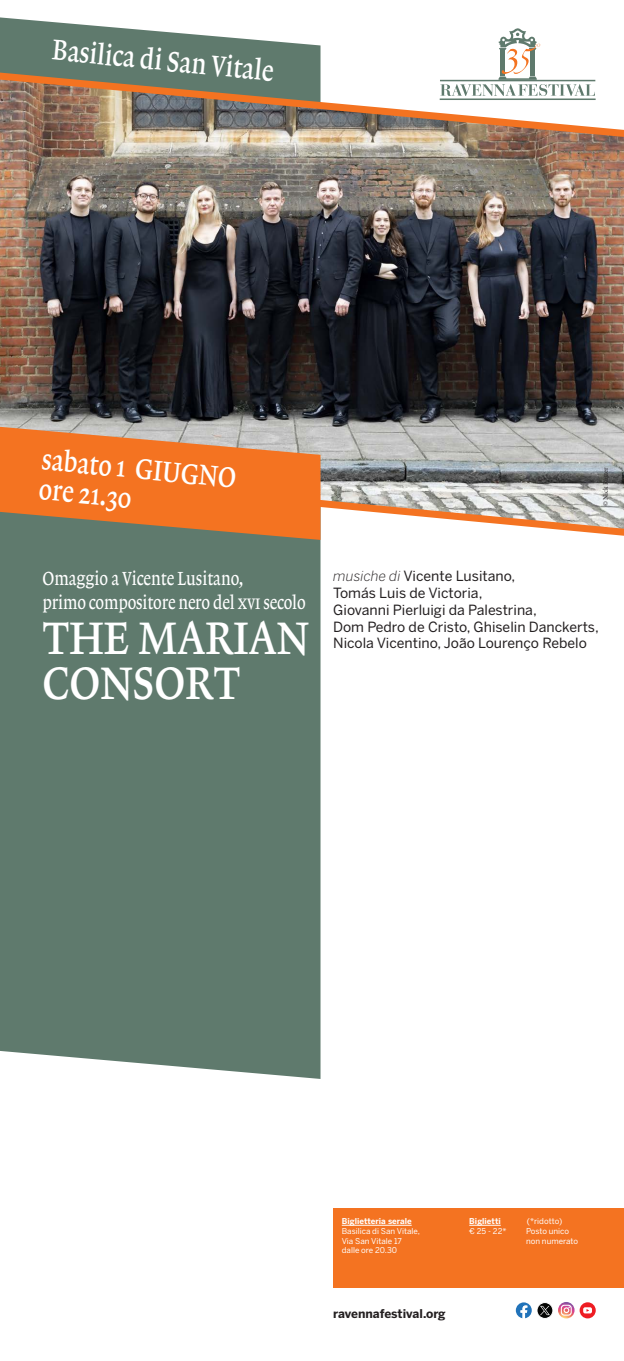
<style>
.page{position:relative;width:624px;height:1361px;background:#fff}
.page>*{position:absolute;margin:0;border:0;box-sizing:border-box;transform-origin:0 0}
.t1{font:48px/45px "Lexicon No 1 Roman B";color:#fff;scale:.85 1}
.t2{font:30px/30.3px "Lexicon No 1 Roman B";color:#fff;scale:.8 1}
.t3{font:20px/24px "Lexicon No 1 Roman A";letter-spacing:-.01em;color:#fff;scale:.8 1}
.t4{font:14px/16.8px "Benton Sans";color:#231f20}
.t5{font:700 12px "Benton Sans";letter-spacing:-.005em;color:#231f20}
.t6{font:8px/9.6px "Benton Sans";color:#fff}
.t7{font:700 8px "Benton Sans";color:#fff}
.t8{font:7px "Minion Pro";letter-spacing:-.01em;color:#231f20}
.s1{font-weight:300;font-style:italic}
</style>
<div class="page">
<div style="left:0;top:17px;width:320px;height:1062px;background:#5f7a6d"></div>
<div style="left:333px;top:1208px;width:291px;height:79px;background:#f47321"></div>
<svg style="left:498px;top:28px;width:43px;height:39px"></svg>
<svg style="left:579px;top:1302px;width:16px;height:16px"></svg>
<svg style="left:583px;top:1307px;width:9px;height:6px"></svg>
<svg style="left:516px;top:1302px;width:15px;height:16px"></svg>
<svg style="left:558px;top:1302px;width:16px;height:16px"></svg>
<svg style="left:560px;top:1304px;width:11px;height:11px"></svg>
<svg style="left:537px;top:1302px;width:16px;height:16px"></svg>
<div style="left:537px;top:1302px;width:16px;height:16px;border:1px solid #fff;border-radius:50%"></div>
<svg style="left:540px;top:1306px;width:10px;height:9px"></svg>
<img style="left:0;top:67px;width:624px;height:474px">
<hr style="left:469px;top:1225px;width:31px;height:1px;background:#fff">
<hr style="left:342px;top:1225px;width:69px;height:1px;background:#fff">
<svg style="left:0;top:425px;width:320px;height:115px;fill:#f47321"></svg>
<h2 class="t2" style="left:54px;top:34px;width:279px;rotate:6deg">Basilica di San Vitale</h2>
<h2 class="t2" style="left:44px;top:444px;width:245px;rotate:6deg">sabato 1 GIUGNO ore 21.30</h2>
<h3 class="t3" style="left:43px;top:566px;width:330px">Omaggio a Vicente Lusitano,<br>primo compositore nero del xvi secolo</h3>
<h1 class="t1" style="left:43px;top:615px;width:315px">THE MARIAN<br>CONSORT</h1>
<p class="t8" style="left:601px;top:506px;width:40px;rotate:-90deg">© Nick Rutter</p>
<p class="t4" style="left:333px;top:567px;width:267px"><span class="s1">musiche di</span> Vicente Lusitano,<br>Tomás Luis de Victoria,<br>Giovanni Pierluigi da Palestrina,<br>Dom Pedro de Cristo, Ghiselin Danckerts, Nicola Vicentino, João Lourenço Rebelo</p>
<p class="t7" style="left:342px;top:1216px;width:71px">Biglietteria serale</p>
<p class="t6" style="left:342px;top:1226px;width:80px">Basilica di San Vitale,<br>Via San Vitale 17 dalle ore 20.30</p>
<p class="t5" style="left:333px;top:1306px;width:114px">ravennafestival.org</p>
<p class="t7" style="left:469px;top:1216px;width:33px">Biglietti</p>
<p class="t6" style="left:527px;top:1216px;width:37px">(*ridotto)</p>
<p class="t6" style="left:469px;top:1226px;width:39px">€ 25 - 22*</p>
<p class="t6" style="left:526px;top:1226px;width:54px">Posto unico non numerato</p>
</div>
